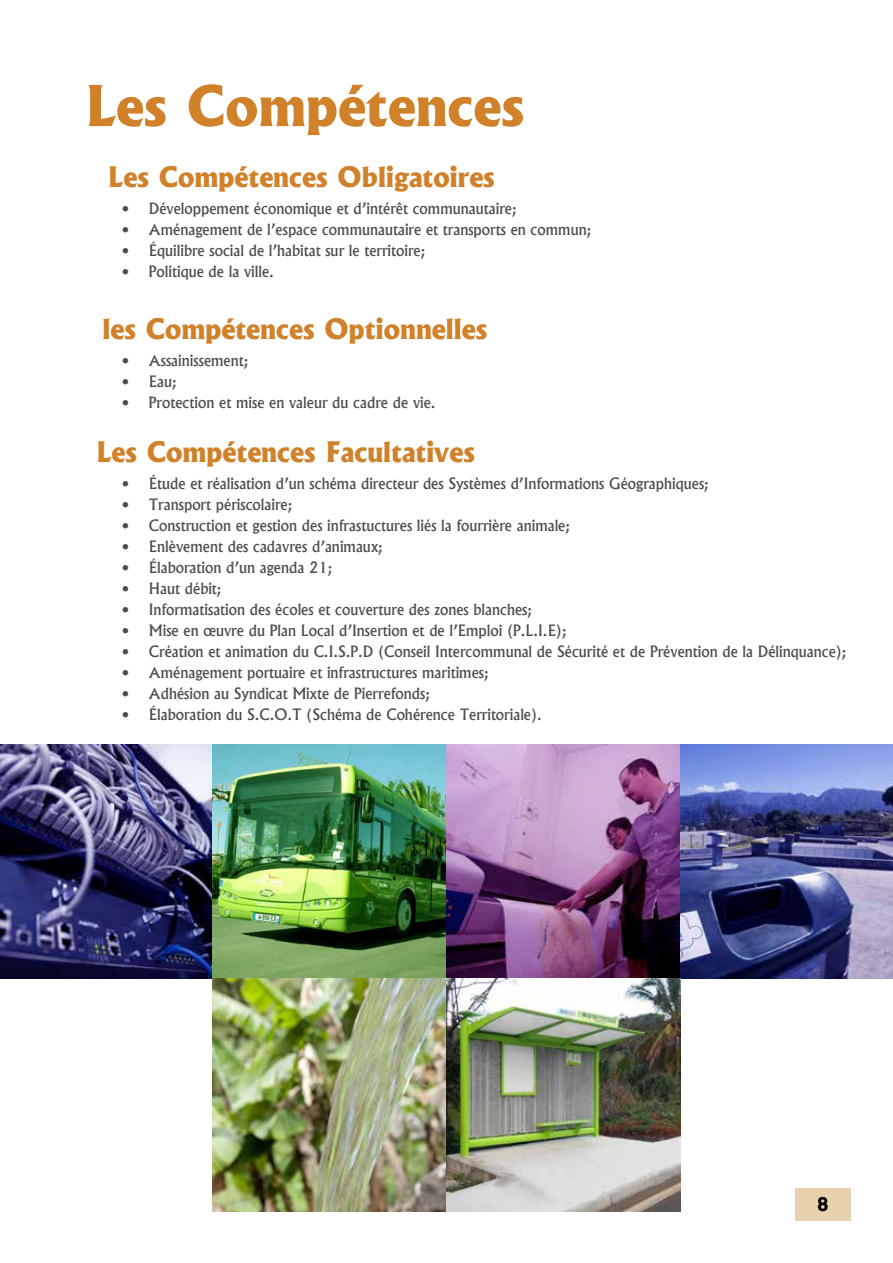
<style>
.page{position:relative;width:893px;height:1263px;background:#fff}
.page>*{position:absolute;margin:0;border:0;box-sizing:border-box;transform-origin:0 0}
.t1{font:800 54px "Albertus";color:#d08129}
.t2{font:800 27px "Albertus";color:#d08129}
.t3{font:800 18px "Albertus";color:#000}
.t4{font:500 15px "Albertus";color:#4d4d4f}
</style>
<div class="page">
<div style="left:795px;top:1188px;width:55px;height:32px;background:#e7d2ad"></div>
<img style="left:0;top:744px;width:893px;height:234px">
<img style="left:213px;top:978px;width:467px;height:234px">
<h1 class="t1" style="left:85px;top:70px;width:441px">Les Compétences</h1>
<h2 class="t2" style="left:108px;top:160px;width:388px">Les Compétences Obligatoires</h2>
<p class="t4" style="left:122px;top:200px;width:396px">• Développement économique et d’intérêt communautaire;</p>
<p class="t4" style="left:122px;top:221px;width:471px">• Aménagement de l’espace communautaire et transports en commun;</p>
<p class="t4" style="left:122px;top:242px;width:305px">• équilibre social de l’habitat sur le territoire;</p>
<p class="t4" style="left:122px;top:263px;width:153px">• Politique de la ville.</p>
<h2 class="t2" style="left:102px;top:311px;width:386px">les Compétences Optionnelles</h2>
<p class="t4" style="left:122px;top:351px;width:128px">• Assainissement;</p>
<p class="t4" style="left:122px;top:372px;width:56px">• Eau;</p>
<p class="t4" style="left:122px;top:393px;width:315px">• Protection et mise en valeur du cadre de vie.</p>
<h2 class="t2" style="left:96px;top:434px;width:380px">Les Compétences Facultatives</h2>
<p class="t4" style="left:122px;top:474px;width:589px">• étude et réalisation d’un schéma directeur des Systèmes d’Informations Géographiques;</p>
<p class="t4" style="left:122px;top:495px;width:172px">• Transport périscolaire;</p>
<p class="t4" style="left:122px;top:516px;width:450px">• Construction et gestion des infrastuctures liés la fourrière animale;</p>
<p class="t4" style="left:122px;top:537px;width:262px">• Enlèvement des cadavres d’animaux;</p>
<p class="t4" style="left:122px;top:558px;width:212px">• élaboration d’un agenda 21;</p>
<p class="t4" style="left:122px;top:579px;width:101px">• Haut débit;</p>
<p class="t4" style="left:122px;top:600px;width:412px">• Informatisation des écoles et couverture des zones blanches;</p>
<p class="t4" style="left:122px;top:621px;width:446px">• Mise en œuvre du Plan Local d’Insertion et de l’Emploi (P.L.I.E);</p>
<p class="t4" style="left:122px;top:642px;width:726px">• Création et animation du C.I.S.P.D (Conseil Intercommunal de Sécurité et de Prévention de la Délinquance);</p>
<p class="t4" style="left:122px;top:663px;width:368px">• Aménagement portuaire et infrastructures maritimes;</p>
<p class="t4" style="left:122px;top:684px;width:310px">• Adhésion au Syndicat Mixte de Pierrefonds;</p>
<p class="t4" style="left:122px;top:705px;width:421px">• élaboration du S.C.O.T (Schéma de Cohérence Territoriale).</p>
<p class="t3" style="left:817px;top:1192px;width:13px">8</p>
</div>
